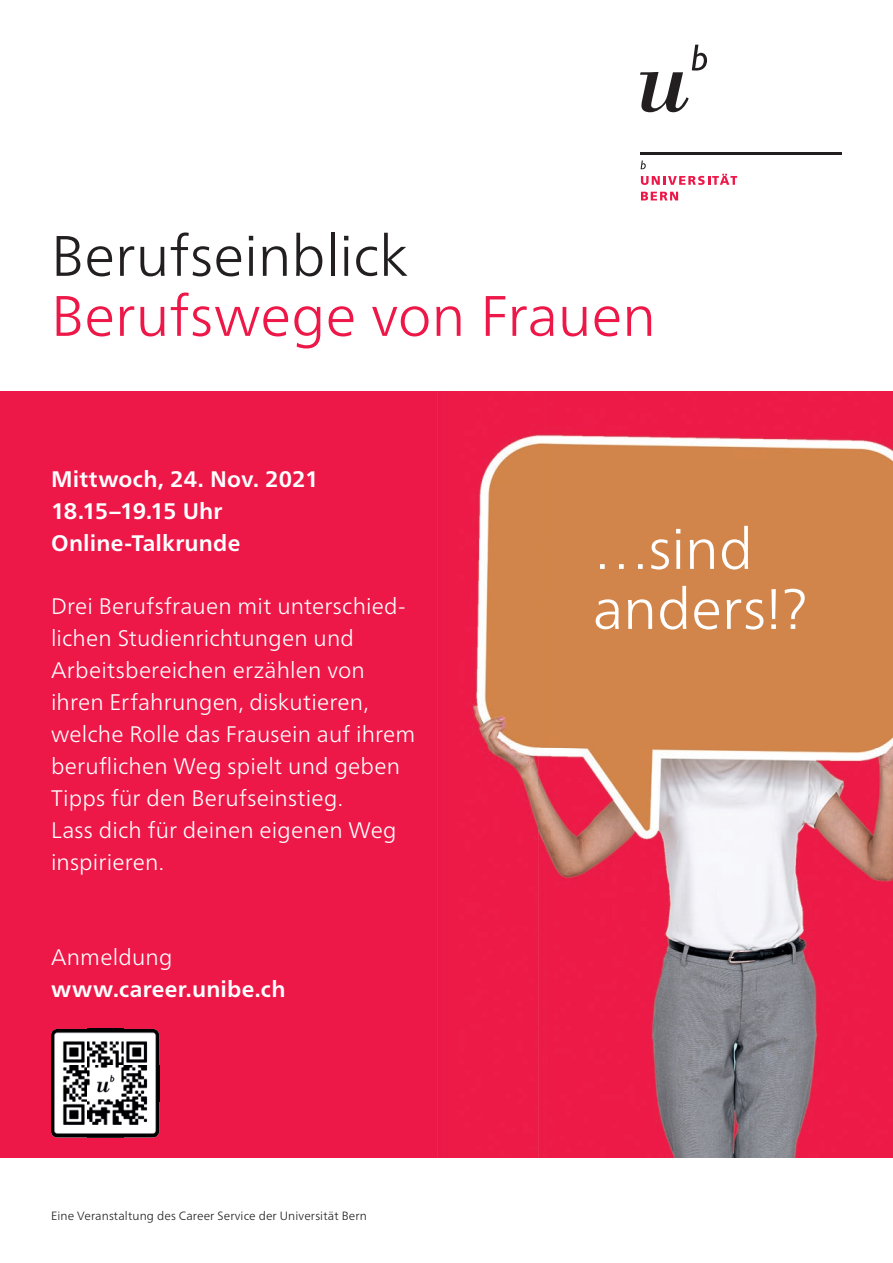
<style>
.page{position:relative;width:893px;height:1263px;background:#fff}
.page>*{position:absolute;margin:0;border:0;box-sizing:border-box;transform-origin:0 0}
.t1{font:300 57px "Frutiger Neue LT Pro";color:#ed1748}
.t2{font:300 57px "Frutiger Neue LT Pro";color:#231f20}
.t3{font:300 57px/60px "Frutiger Neue LT Pro";color:#fff}
.t4{font:300 22.5px/32px "Frutiger Neue LT Pro";letter-spacing:.005em;color:#fff}
.t5{font:700 22.5px/32px "Frutiger Neue LT Pro";letter-spacing:.01em;color:#fff}
.t6{font:300 12px "Frutiger Neue LT Pro";letter-spacing:.01em;color:#231f20}
</style>
<div class="page">
<div style="left:0;top:391px;width:893px;height:766px;background:#ed1748"></div>
<img style="left:470px;top:434px;width:423px;height:723px">
<svg style="left:640px;top:45px;width:67px;height:67px"></svg>
<hr style="left:640px;top:152px;width:202px;height:3px;background:#231f20">
<svg style="left:641px;top:161px;width:96px;height:24px"></svg>
<svg style="left:641px;top:192px;width:37px;height:8px"></svg>
<img style="left:51px;top:1029px;width:108px;height:108px">
<h1 class="t2" style="left:51px;top:221px;width:358px">Berufseinblick</h1>
<h1 class="t1" style="left:51px;top:281px;width:606px">Berufswege von Frauen</h1>
<p class="t5" style="left:51px;top:463px;width:269px">Mittwoch, 24. Nov. 2021<br>18.15–19.15 Uhr<br>Online-Talkrunde</p>
<p class="t4" style="left:51px;top:590px;width:366px">Drei Berufsfrauen mit unterschied&shy;lichen Studienrichtungen und<br>Arbeitsbereichen erzählen von ihren Erfahrungen, diskutieren, welche Rolle das Frausein auf ihrem beruflichen Weg spielt und geben<br>Tipps für den Berufseinstieg.<br>Lass dich für deinen eigenen Weg inspirieren.</p>
<p class="t4" style="left:51px;top:941px;width:123px">Anmeldung</p>
<p class="t5" style="left:51px;top:973px;width:236px">www.career.unibe.ch</p>
<p class="t6" style="left:51px;top:1209px;width:317px">Eine Veranstaltung des Career Service der Universität Bern</p>
<h1 class="t3" style="left:593px;top:518px;width:216px">…sind anders!?</h1>
</div>
